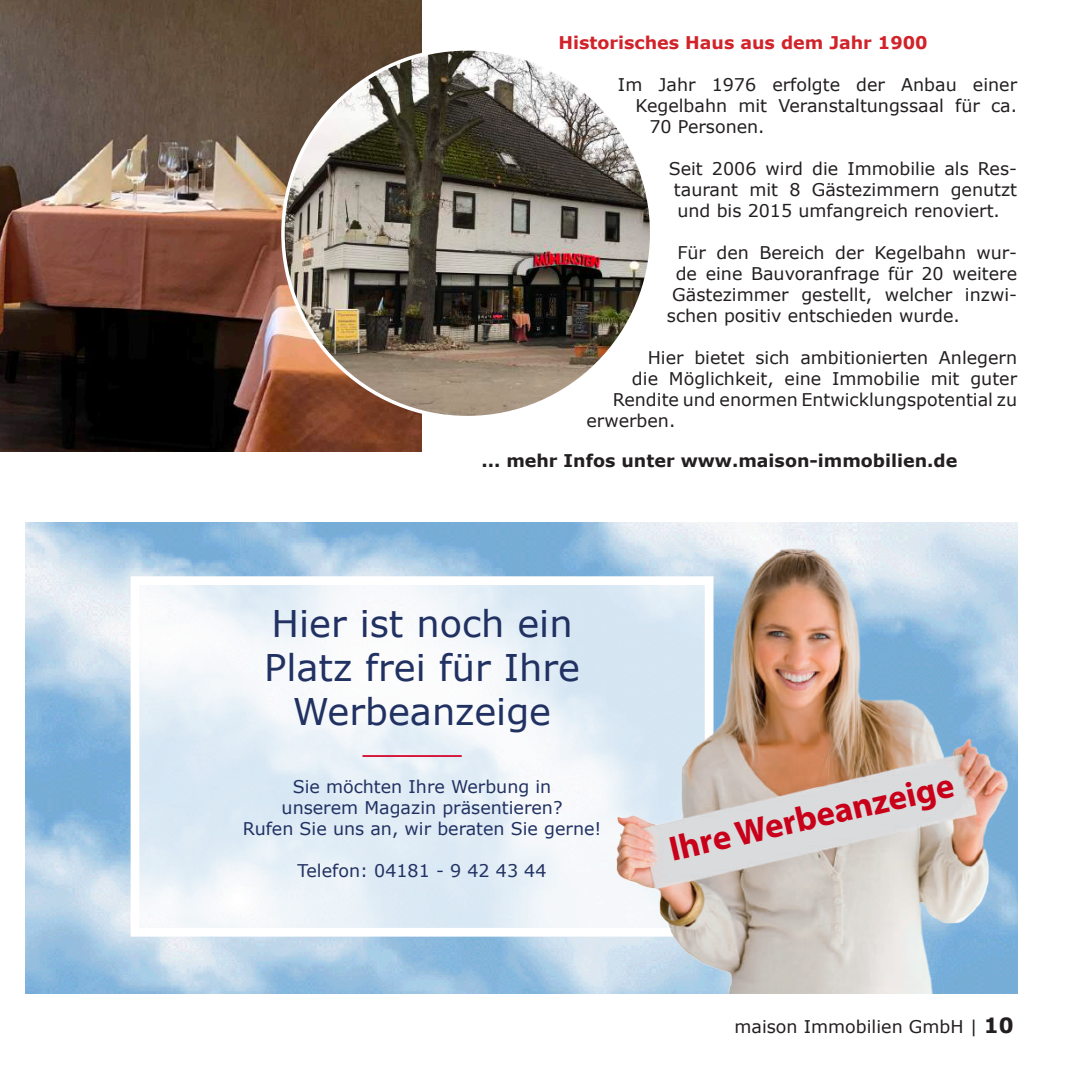
<style>
.page{position:relative;width:1072px;height:1072px;background:#fff}
.page>*{position:absolute;margin:0;border:0;box-sizing:border-box;transform-origin:0 0}
.t1{font:36.75px/44.1px "Verdana";color:#213162;text-align:center}
.t2{font:700 35px "Myriad Pro";color:#c90019}
.t3{font:17.5px/21px "Verdana";color:#231f20;text-align:center}
.t4{font:17.5px/21px "Verdana";color:#213162;text-align:center}
.t5{font:700 17.5px "Verdana";color:#231f20}
.t6{font:700 17.5px "Verdana";color:#d1232a}
.s1{font-weight:700;font-size:21px}
</style>
<div class="page">
<img style="left:0;top:0;width:422px;height:451px">
<img style="left:283px;top:49px;width:368px;height:368px;border-radius:184px">
<img style="left:25px;top:522px;width:540px;height:471px">
<svg style="left:141px;top:586px;width:424px;height:340px"></svg>
<div style="left:131px;top:576px;width:582px;height:360px;border:9px solid #fff"></div>
<img style="left:565px;top:522px;width:452px;height:471px">
<hr style="left:362px;top:755px;width:100px;height:2px;background:#d40028">
<p class="t6" style="left:558px;top:30px;width:371px">Historisches Haus aus dem Jahr 1900</p>
<p class="t3" style="left:618px;top:74px;width:400px">Im Jahr 1976 erfolgte der Anbau einer</p>
<p class="t3" style="left:635px;top:95px;width:383px">Kegelbahn mit Veranstaltungssaal für ca.</p>
<p class="t3" style="left:649px;top:116px;width:117px">70 Personen.</p>
<p class="t3" style="left:668px;top:158px;width:350px">Seit 2006 wird die Immobilie als Res&shy;taurant mit 8 Gästezimmern genutzt und bis 2015 umfangreich renoviert.</p>
<p class="t3" style="left:677px;top:242px;width:341px">Für den Bereich der Kegelbahn wur-</p>
<p class="t3" style="left:675px;top:263px;width:343px">de eine Bauvoranfrage für 20 weitere</p>
<p class="t3" style="left:672px;top:284px;width:346px">Gästezimmer gestellt, welcher inzwi-</p>
<p class="t3" style="left:667px;top:305px;width:294px">schen positiv entschieden wurde.</p>
<p class="t3" style="left:647px;top:347px;width:371px">Hier bietet sich ambitionierten Anlegern</p>
<p class="t3" style="left:632px;top:368px;width:386px">die Möglichkeit, eine Immobilie mit guter</p>
<p class="t3" style="left:612px;top:389px;width:406px">Rendite und enormen Entwicklungspotential zu</p>
<p class="t3" style="left:586px;top:410px;width:90px">erwerben.</p>
<p class="t5" style="left:481px;top:449px;width:477px">... mehr Infos unter www.maison-immobilien.de</p>
<h1 class="t1" style="left:264px;top:601px;width:317px">Hier ist noch ein<br>Platz frei für Ihre<br>Werbeanzeige</h1>
<p class="t4" style="left:243px;top:775px;width:360px">Sie möchten Ihre Werbung in<br>unserem Magazin präsentieren?<br>Rufen Sie uns an, wir beraten Sie gerne!</p>
<p class="t4" style="left:298px;top:859px;width:250px">Telefon: 04181 - 9 42 43 44</p>
<h2 class="t2" style="left:664px;top:827px;width:292px;rotate:-13deg">Ihre Werbeanzeige</h2>
<p class="t3" style="left:734px;top:1016px;width:281px">maison Immobilien GmbH | <span class="s1">10</span></p>
</div>
